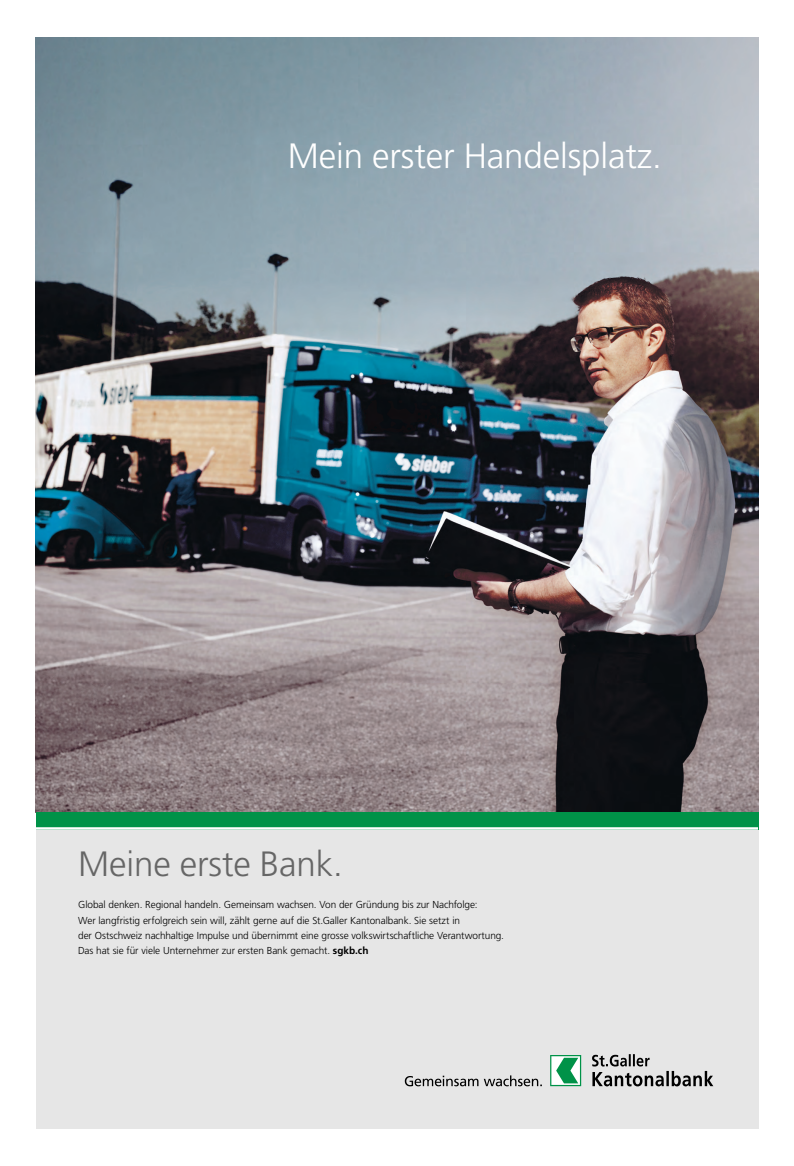
<style>
.page{position:relative;width:794px;height:1166px;background:#fff}
.page>*{position:absolute;margin:0;border:0;box-sizing:border-box;transform-origin:0 0}
.t1{font:300 35.18px "Frutiger LT Com";letter-spacing:-.005em;color:#fff}
.t2{font:300 35.18px "Frutiger LT Com";letter-spacing:-.005em;color:#666}
.t3{font:300 10.15px/15.4px "Frutiger LT Com";letter-spacing:-.01em;color:#000}
.s1{font-weight:700}
</style>
<div class="page">
<div style="left:36px;top:830px;width:722px;height:299px;background:#e6e6e6"></div>
<img style="left:36px;top:37px;width:722px;height:775px">
<div style="left:36px;top:812px;width:722px;height:18px;background:#009248"></div>
<svg style="left:36px;top:827px;width:722px;height:258px"></svg>
<svg style="left:592px;top:1054px;width:121px;height:32px"></svg>
<svg style="left:550px;top:1055px;width:31px;height:31px"></svg>
<svg style="left:405px;top:1075px;width:73px;height:11px"></svg>
<svg style="left:484px;top:1075px;width:58px;height:11px"></svg>
<h1 class="t1" style="left:288px;top:134px;width:376px">Mein erster Handelsplatz.</h1>
<h1 class="t2" style="left:78px;top:842px;width:266px">Meine erste Bank.</h1>
<p class="t3" style="left:78px;top:897px;width:427px">Global denken. Regional handeln. Gemeinsam wachsen. Von der Gründung bis zur Nachfolge:<br>Wer langfristig erfolgreich sein will, zählt gerne auf die St.Galler Kantonalbank. Sie setzt in<br>der Ostschweiz nachhaltige Impulse und übernimmt eine grosse volkswirtschaftliche Verantwortung.<br>Das hat sie für viele Unternehmer zur ersten Bank gemacht. <span class="s1">sgkb.ch</span></p>
</div>
